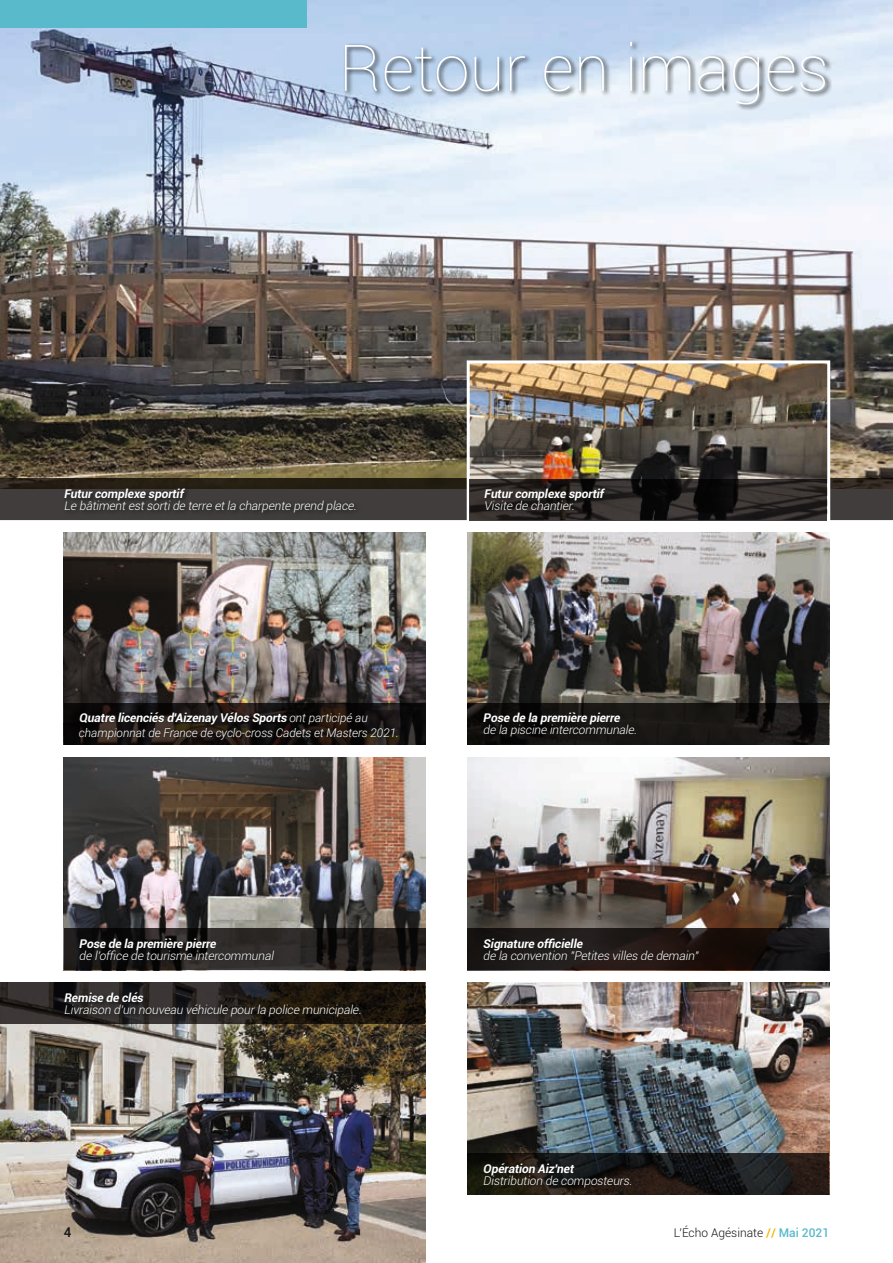
<style>
.page{position:relative;width:893px;height:1263px;background:#fff}
.page>*{position:absolute;margin:0;border:0;box-sizing:border-box;transform-origin:0 0}
.t1{font:100 64.35px "Roboto";color:#fff}
.t2{font:500 13.5px "Roboto";color:#131413}
.t3{font:italic 300 12px "Roboto";color:#fff}
.t4{font:italic 700 12px "Roboto";color:#fff}
.t5{font:italic 300 12px/14.4px "Roboto";letter-spacing:-.01em;color:#fff}
.t6{font:300 12px "Roboto";color:#131413}
.s1{font-weight:700}
.s2{font-weight:500;color:#fbb200}
.s3{font-weight:500;color:#59bacb}
</style>
<div class="page">
<img style="left:0;top:1024px;width:425px;height:239px">
<img style="left:468px;top:982px;width:361px;height:171px">
<img style="left:64px;top:757px;width:361px;height:171px">
<img style="left:468px;top:533px;width:361px;height:170px">
<img style="left:64px;top:533px;width:361px;height:170px">
<img style="left:0;top:0;width:893px;height:478px">
<img style="left:468px;top:757px;width:361px;height:171px">
<svg style="left:0;top:478px;width:893px;height:42px;background:#36312d"></svg>
<svg style="left:64px;top:703px;width:361px;height:41px;background:#14100e"></svg>
<svg style="left:64px;top:928px;width:361px;height:42px;background:#211d1c"></svg>
<svg style="left:468px;top:928px;width:361px;height:42px;background:#1a1412"></svg>
<svg style="left:468px;top:1153px;width:361px;height:42px;background:#1d1917"></svg>
<svg style="left:468px;top:703px;width:361px;height:41px;background:#171513"></svg>
<svg style="left:0;top:982px;width:425px;height:42px;background:#25201c"></svg>
<svg style="left:63px;top:486px;width:299px;height:33px;background:#393534"></svg>
<svg style="left:63px;top:990px;width:304px;height:33px;background:#24201c"></svg>
<img style="left:465px;top:359px;width:367px;height:162px">
<svg style="left:470px;top:479px;width:357px;height:41px;background:#231f1f"></svg>
<svg style="left:483px;top:486px;width:129px;height:30px;background:#25211f"></svg>
<div style="left:78px;top:711px;width:322px;height:30px;background:#131413;opacity:.75"></div>
<div style="left:482px;top:711px;width:156px;height:28px;background:#131413"></div>
<div style="left:78px;top:937px;width:198px;height:25px;background:#131413;opacity:.75"></div>
<div style="left:482px;top:937px;width:219px;height:25px;background:#201a18"></div>
<div style="left:483px;top:1162px;width:150px;height:27px;background:#131413;opacity:.75"></div>
<div style="left:0;top:0;width:307px;height:28px;background:#59bacb"></div>
<svg style="left:343px;top:40px;width:489px;height:71px;background:#c4d2e3"></svg>
<h1 class="t1" style="left:339px;top:23px;width:492px">Retour en images</h1>
<p class="t4" style="left:64px;top:485px;width:124px">Futurcomplexe sportif</p>
<p class="t3" style="left:64px;top:497px;width:297px">Le bâtimentestsortide terre etla charpente prend place.</p>
<p class="t4" style="left:484px;top:485px;width:124px">Futurcomplexe sportif</p>
<p class="t3" style="left:484px;top:497px;width:95px">Visite de chantier.</p>
<p class="t5" style="left:79px;top:710px;width:321px"><span class="s1">Quatre licenciés d'Aizenay Vélos Sports</span> o n t p a r t i c ip é a u championnat de France de cyclo-cross Cadets et Masters 2021.</p>
<p class="t4" style="left:483px;top:709px;width:141px">Pose de la première pierre</p>
<p class="t3" style="left:483px;top:721px;width:158px">de la piscine intercommunale.</p>
<p class="t4" style="left:79px;top:935px;width:141px">Pose de la première pierre</p>
<p class="t3" style="left:79px;top:947px;width:199px">de l'office de tourisme intercommunal</p>
<p class="t4" style="left:64px;top:989px;width:84px">Remise de clés</p>
<p class="t3" style="left:64px;top:1001px;width:302px">Livraison d'un nouveau véhicule pourla police municipale.</p>
<p class="t4" style="left:483px;top:935px;width:104px">Signature officielle</p>
<p class="t3" style="left:483px;top:947px;width:219px">de la convention "Petites villes de demain"</p>
<p class="t4" style="left:483px;top:1160px;width:95px">Opération Aiz'net</p>
<p class="t3" style="left:483px;top:1172px;width:153px">Distribution de composteurs.</p>
<p class="t2" style="left:64px;top:1223px;width:9px">4</p>
<p class="t6" style="left:674px;top:1225px;width:157px">L'Écho Agésinate <span class="s2">//</span> <span class="s3">Mai 2021</span></p>
</div>
